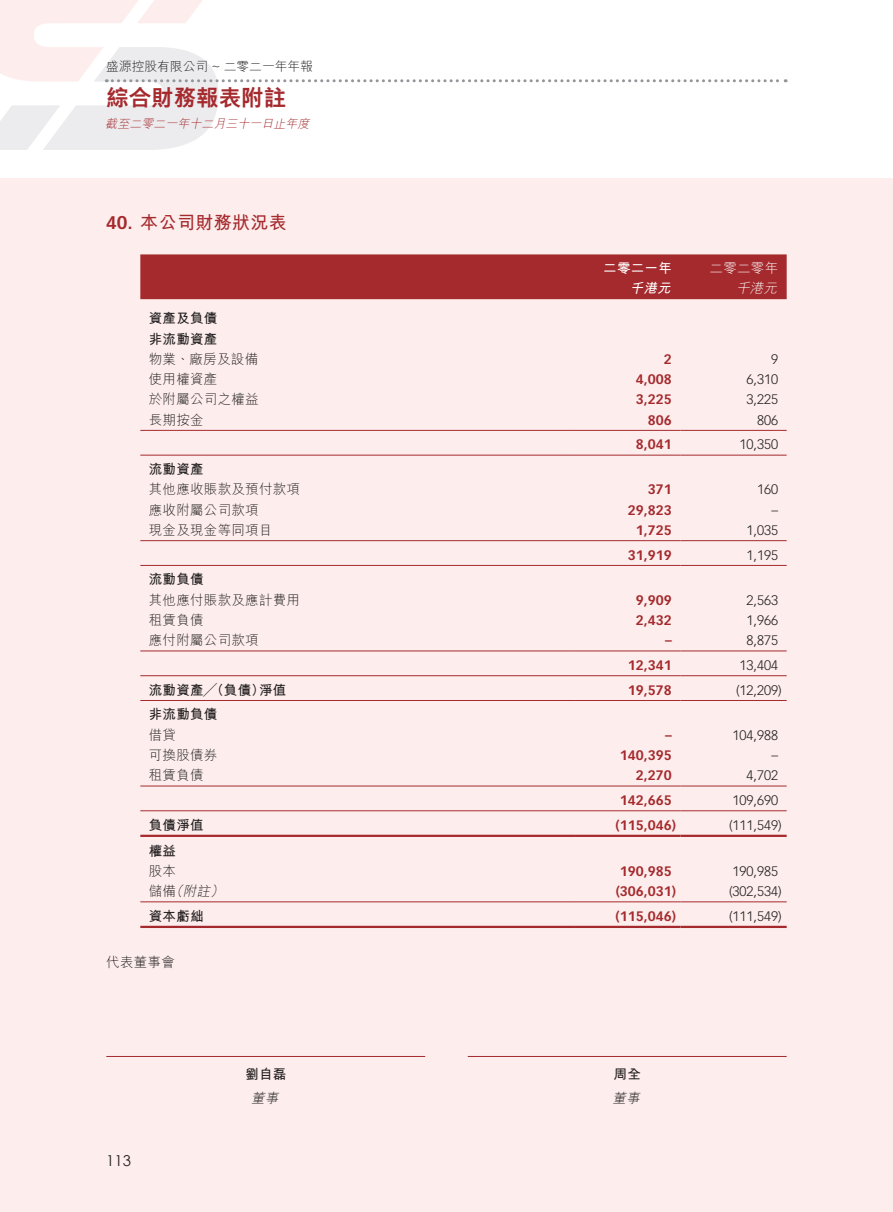
<style>
.page{position:relative;width:893px;height:1212px;background:#fff}
.page>*{position:absolute;margin:0;border:0;box-sizing:border-box;transform-origin:0 0}
.t1{font:800 22.5px "M Hei HK";color:#a52a2e}
.t2{font:700 18px "M Hei HK";letter-spacing:.02em;color:#a52a2e}
.t3{font:15px "Century Gothic";color:#231f20}
.t4{font:300 13.5px "Vectora LT Std";color:#231f20}
.t5{font:700 13.5px "Vectora LT Std";color:#a52a2e}
.t6{font:300 13.5px "M Hei HK";letter-spacing:.02em;color:#231f20}
.t7{font:700 13.5px/20.2px "M Hei HK";letter-spacing:.02em;color:#231f20}
.t8{font:italic 300 13.5px "M Hei HK";color:#231f20}
.t9{font:300 13.5px "M Hei HK";letter-spacing:.02em;color:#fff}
.t10{font:700 13.5px "M Hei HK";letter-spacing:.02em;color:#fff}
.t11{font:italic 300 13.5px "M Hei HK";color:#fff}
.t12{font:italic 700 13.5px "M Hei HK";color:#fff}
.t13{font:300 12.75px "M Hei HK";color:#231f20}
.t14{font:italic 300 12px "M Hei HK";color:#a52a2e}
.s1{font-family:"Vectora LT Std"}
</style>
<div class="page">
<div style="left:0;top:179px;width:893px;height:1033px;background:#fdeeed"></div>
<svg style="left:0;top:0;width:786px;height:150px"></svg>
<div style="left:140px;top:254px;width:647px;height:45px;background:#a52a2e"></div>
<hr style="left:140px;top:430px;width:434px;height:1px;background:#a52a2e">
<hr style="left:574px;top:430px;width:106px;height:1px;background:#a52a2e">
<hr style="left:680px;top:430px;width:107px;height:1px;background:#a52a2e">
<hr style="left:140px;top:455px;width:434px;height:1px;background:#a52a2e">
<hr style="left:574px;top:455px;width:106px;height:1px;background:#a52a2e">
<hr style="left:680px;top:455px;width:107px;height:1px;background:#a52a2e">
<hr style="left:140px;top:540px;width:434px;height:1px;background:#a52a2e">
<hr style="left:574px;top:540px;width:106px;height:1px;background:#a52a2e">
<hr style="left:680px;top:540px;width:107px;height:1px;background:#a52a2e">
<hr style="left:140px;top:565px;width:434px;height:1px;background:#a52a2e">
<hr style="left:574px;top:565px;width:106px;height:1px;background:#a52a2e">
<hr style="left:680px;top:565px;width:107px;height:1px;background:#a52a2e">
<hr style="left:140px;top:650px;width:434px;height:1px;background:#a52a2e">
<hr style="left:574px;top:650px;width:106px;height:1px;background:#a52a2e">
<hr style="left:680px;top:650px;width:107px;height:1px;background:#a52a2e">
<hr style="left:140px;top:675px;width:434px;height:1px;background:#a52a2e">
<hr style="left:574px;top:675px;width:106px;height:1px;background:#a52a2e">
<hr style="left:680px;top:675px;width:107px;height:1px;background:#a52a2e">
<hr style="left:140px;top:700px;width:434px;height:1px;background:#a52a2e">
<hr style="left:574px;top:700px;width:106px;height:1px;background:#a52a2e">
<hr style="left:680px;top:700px;width:107px;height:1px;background:#a52a2e">
<hr style="left:140px;top:786px;width:434px;height:1px;background:#a52a2e">
<hr style="left:574px;top:786px;width:106px;height:1px;background:#a52a2e">
<hr style="left:680px;top:786px;width:107px;height:1px;background:#a52a2e">
<hr style="left:140px;top:810px;width:434px;height:1px;background:#a52a2e">
<hr style="left:574px;top:810px;width:106px;height:1px;background:#a52a2e">
<hr style="left:680px;top:810px;width:107px;height:1px;background:#a52a2e">
<hr style="left:140px;top:835px;width:434px;height:2px;background:#a52a2e">
<hr style="left:574px;top:835px;width:106px;height:2px;background:#a52a2e">
<hr style="left:680px;top:835px;width:107px;height:2px;background:#a52a2e">
<hr style="left:140px;top:901px;width:434px;height:1px;background:#a52a2e">
<hr style="left:574px;top:901px;width:106px;height:1px;background:#a52a2e">
<hr style="left:680px;top:901px;width:107px;height:1px;background:#a52a2e">
<hr style="left:140px;top:926px;width:434px;height:2px;background:#a52a2e">
<hr style="left:574px;top:926px;width:106px;height:2px;background:#a52a2e">
<hr style="left:680px;top:926px;width:107px;height:2px;background:#a52a2e">
<hr style="left:106px;top:1056px;width:319px;height:1px;background:#a52a2e">
<hr style="left:468px;top:1056px;width:319px;height:1px;background:#a52a2e">
<p class="t13" style="left:106px;top:60px;width:208px">盛源控股有限公司 ~ 二零二一年年報</p>
<h1 class="t1" style="left:106px;top:87px;width:181px">綜合財務報表附註</h1>
<p class="t14" style="left:105px;top:117px;width:208px">截至二零二一年十二月三十一日止年度</p>
<h2 class="t2" style="left:106px;top:209px;width:182px"><span class="s1">40.</span> 本公司財務狀況表</h2>
<p class="t10" style="left:603px;top:258px;width:70px">二零二一年</p>
<p class="t9" style="left:710px;top:261px;width:70px">二零二零年</p>
<p class="t12" style="left:630px;top:278px;width:46px">千港元</p>
<p class="t11" style="left:736px;top:281px;width:45px">千港元</p>
<p class="t7" style="left:149px;top:307px;width:70px">資產及負債非流動資產</p>
<p class="t6" style="left:149px;top:352px;width:111px">物業、廠房及設備</p>
<p class="t5" style="left:664px;top:351px;width:9px">2</p>
<p class="t4" style="left:771px;top:351px;width:9px">9</p>
<p class="t6" style="left:149px;top:372px;width:70px">使用權資產</p>
<p class="t5" style="left:636px;top:371px;width:37px">4,008</p>
<p class="t4" style="left:747px;top:371px;width:33px">6,310</p>
<p class="t6" style="left:149px;top:392px;width:111px">於附屬公司之權益</p>
<p class="t5" style="left:636px;top:391px;width:37px">3,225</p>
<p class="t4" style="left:747px;top:392px;width:33px">3,225</p>
<p class="t6" style="left:149px;top:413px;width:56px">長期按金</p>
<p class="t5" style="left:648px;top:411px;width:25px">806</p>
<p class="t4" style="left:757px;top:412px;width:23px">806</p>
<p class="t5" style="left:636px;top:436px;width:37px">8,041</p>
<p class="t4" style="left:739px;top:437px;width:40px">10,350</p>
<p class="t7" style="left:149px;top:458px;width:56px">流動資產</p>
<p class="t6" style="left:149px;top:482px;width:153px">其他應收賬款及預付款項</p>
<p class="t5" style="left:648px;top:481px;width:25px">371</p>
<p class="t4" style="left:757px;top:482px;width:23px">160</p>
<p class="t6" style="left:149px;top:503px;width:111px">應收附屬公司款項</p>
<p class="t5" style="left:628px;top:501px;width:45px">29,823</p>
<p class="t4" style="left:771px;top:502px;width:8px">–</p>
<p class="t6" style="left:149px;top:523px;width:125px">現金及現金等同項目</p>
<p class="t5" style="left:636px;top:522px;width:37px">1,725</p>
<p class="t4" style="left:747px;top:522px;width:33px">1,035</p>
<p class="t5" style="left:628px;top:547px;width:45px">31,919</p>
<p class="t4" style="left:747px;top:547px;width:33px">1,195</p>
<p class="t7" style="left:149px;top:568px;width:56px">流動負債</p>
<p class="t6" style="left:149px;top:593px;width:153px">其他應付賬款及應計費用</p>
<p class="t5" style="left:636px;top:592px;width:37px">9,909</p>
<p class="t4" style="left:747px;top:592px;width:33px">2,563</p>
<p class="t6" style="left:149px;top:613px;width:56px">租賃負債</p>
<p class="t5" style="left:636px;top:612px;width:37px">2,432</p>
<p class="t4" style="left:747px;top:612px;width:33px">1,966</p>
<p class="t6" style="left:149px;top:633px;width:111px">應付附屬公司款項</p>
<p class="t5" style="left:665px;top:632px;width:8px">–</p>
<p class="t4" style="left:747px;top:632px;width:33px">8,875</p>
<p class="t5" style="left:628px;top:657px;width:45px">12,341</p>
<p class="t4" style="left:739px;top:657px;width:40px">13,404</p>
<p class="t7" style="left:149px;top:676px;width:117px;line-height:24.8px">流動資產╱（負債）非流動負債</p>
<p class="t7" style="left:259px;top:678px;width:29px">淨值</p>
<p class="t5" style="left:628px;top:682px;width:45px">19,578</p>
<p class="t4" style="left:736px;top:682px;width:47px">)12,209(</p>
<p class="t6" style="left:149px;top:728px;width:29px">借貸</p>
<p class="t5" style="left:665px;top:727px;width:8px">–</p>
<p class="t4" style="left:732px;top:727px;width:47px">104,988</p>
<p class="t6" style="left:149px;top:748px;width:70px">可換股債券</p>
<p class="t5" style="left:620px;top:747px;width:53px">140,395</p>
<p class="t4" style="left:771px;top:747px;width:8px">–</p>
<p class="t6" style="left:149px;top:768px;width:56px">租賃負債</p>
<p class="t5" style="left:636px;top:767px;width:37px">2,270</p>
<p class="t4" style="left:747px;top:767px;width:33px">4,702</p>
<p class="t5" style="left:620px;top:792px;width:53px">142,665</p>
<p class="t4" style="left:732px;top:792px;width:47px">109,690</p>
<p class="t7" style="left:149px;top:811px;width:56px;line-height:25.8px">負債淨值權益</p>
<p class="t5" style="left:616px;top:817px;width:62px">)115,046(</p>
<p class="t4" style="left:729px;top:817px;width:54px">)111,549(</p>
<p class="t6" style="left:149px;top:864px;width:29px">股本</p>
<p class="t5" style="left:620px;top:863px;width:53px">190,985</p>
<p class="t4" style="left:732px;top:863px;width:47px">190,985</p>
<p class="t8" style="left:169px;top:884px;width:18px">（</p>
<p class="t8" style="left:210px;top:884px;width:18px">(</p>
<p class="t8" style="left:183px;top:884px;width:32px">附註</p>
<p class="t6" style="left:149px;top:884px;width:29px">儲備</p>
<p class="t5" style="left:616px;top:883px;width:62px">)306,031(</p>
<p class="t4" style="left:729px;top:883px;width:54px">)302,534(</p>
<p class="t7" style="left:149px;top:904px;width:56px">資本虧絀</p>
<p class="t6" style="left:106px;top:955px;width:70px">代表董事會</p>
<p class="t5" style="left:616px;top:908px;width:62px">)115,046(</p>
<p class="t4" style="left:729px;top:908px;width:54px">)111,549(</p>
<p class="t7" style="left:245px;top:1063px;width:43px">劉自磊</p>
<p class="t7" style="left:614px;top:1063px;width:29px">周全</p>
<p class="t8" style="left:251px;top:1091px;width:32px">董事</p>
<p class="t8" style="left:612px;top:1091px;width:32px">董事</p>
<p class="t3" style="left:106px;top:1150px;width:26px">113</p>
</div>
